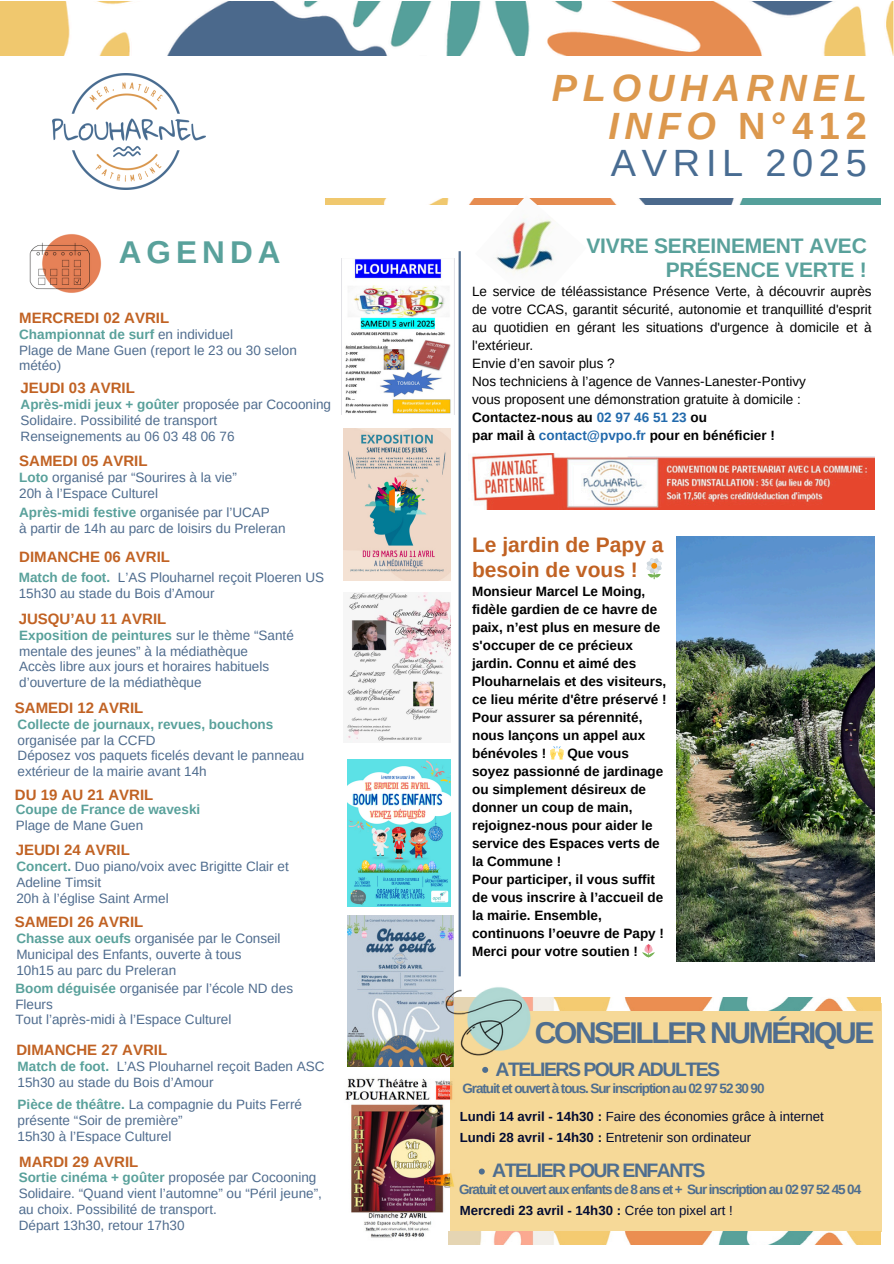
<style>
.page{position:relative;width:894px;height:1264px;background:#fff}
.page>*{position:absolute;margin:0;border:0;box-sizing:border-box;transform-origin:0 0}
.t1{font:italic 700 37.95px/37.2px "Arimo";letter-spacing:.15em;color:#dc984d;text-align:justify}
.t2{font:700 31.5px "Arimo";letter-spacing:.16em;color:#59a19b}
.t3{font:700 30px "Arimo";letter-spacing:-.08em;color:#4f6e8f}
.t4{font:700 21px/24.8px "Arimo";letter-spacing:-.01em;color:#59a19b;text-align:right}
.t5{font:700 21px/24.8px "Arimo";color:#c16223}
.t6{font:700 19.5px "Arimo";letter-spacing:-.08em;color:#4f6e8f}
.t7{font:700 15px "Arimo";color:#c16223}
.t8{font:13.5px/15.8px "Arimo";color:#4f6c8e}
.t9{font:700 13.5px/18px "Arimo";color:#000}
.t10{font:13.5px/18px "Arimo";color:#000;text-align:justify}
.t11{font:700 13.5px "Arimo";letter-spacing:-.08em;color:#4f6e8f}
.t12{font:700 13.5px/15.8px "Arimo";color:#59a19b}
.t13{font:13.2px "Arimo";color:#020b32}
.t14{font:700 13.2px "Arimo";color:#020b32}
.s1{font-weight:400;color:#4f6c8e}
.s2{font-weight:700;color:#59a19b}
.s3{font-style:normal}
.s4{font-weight:400;font-style:normal;color:#486c92}
.s5{color:#2169ac}
.s6{font-weight:700}
.s7{font-weight:400}
</style>
<div class="page">
<img style="left:52px;top:73px;width:153px;height:116px">
<img style="left:0;top:1px;width:893px;height:54px">
<img style="left:325px;top:199px;width:555px;height:5px">
<img style="left:29px;top:234px;width:73px;height:59px">
<img style="left:345px;top:1078px;width:105px;height:160px">
<div style="left:450px;top:1002px;width:431px;height:229px;background:#f6d998"></div>
<img style="left:534px;top:997px;width:346px;height:13px">
<img style="left:448px;top:1231px;width:432px;height:13px">
<hr style="left:458px;top:251px;width:2px;height:725px;background:#4f6c8e">
<img style="left:344px;top:592px;width:106px;height:151px">
<img style="left:341px;top:258px;width:110px;height:157px">
<img style="left:347px;top:915px;width:106px;height:151px">
<img style="left:343px;top:428px;width:107px;height:152px">
<img style="left:347px;top:759px;width:104px;height:147px">
<svg style="left:482px;top:1066px;width:6px;height:6px"></svg>
<img style="left:438px;top:982px;width:96px;height:76px">
<img style="left:475px;top:198px;width:111px;height:75px">
<img style="left:471px;top:453px;width:88px;height:56px">
<img style="left:559px;top:457px;width:315px;height:52px">
<img style="left:676px;top:536px;width:198px;height:426px">
<svg style="left:478px;top:1168px;width:6px;height:6px"></svg>
<p class="t2" style="left:119px;top:235px;width:163px">AGENDA</p>
<p class="t7" style="left:19px;top:309px;width:151px">MERCREDI 02 AVRIL</p>
<p class="t12" style="left:19px;top:326px;width:215px">Championnat de surf <span class="s1">en individuel</span></p>
<p class="t8" style="left:19px;top:342px;width:279px">Plage de Mane Guen (report le 23 ou 30 selon météo)</p>
<p class="t7" style="left:21px;top:380px;width:116px">JEUDI 03 AVRIL</p>
<p class="t8" style="left:21px;top:396px;width:312px"><span class="s2">Après-midi jeux + goûter</span> proposée par Cocooning<br>Solidaire. Possibilité de transport</p>
<h2 class="t8" style="left:21px;top:428px;width:215px">Renseignements au 06 03 48 06 76</h2>
<p class="t7" style="left:19px;top:452px;width:130px">SAMEDI 05 AVRIL</p>
<h6 class="t8" style="left:19px;top:469px;width:219px"><span class="s2">Loto</span> organisé par “Sourires à la vie”</h6>
<p class="t8" style="left:19px;top:485px;width:140px">20h à l’Espace Culturel</p>
<p class="t8" style="left:19px;top:505px;width:252px"><span class="s2">Après-midi festive</span> organisée par l’UCAP</p>
<h5 class="t8" style="left:19px;top:520px;width:268px">à partir de 14h au parc de loisirs du Preleran</h5>
<h5 class="t7" style="left:19px;top:548px;width:152px">DIMANCHE 06 AVRIL</h5>
<p class="t8" style="left:19px;top:570px;width:307px"><span class="s2">Match de foot.</span> L’AS Plouharnel reçoit Ploeren US</p>
<p class="t8" style="left:19px;top:585px;width:197px">15h30 au stade du Bois d’Amour</p>
<p class="t7" style="left:19px;top:610px;width:149px">JUSQU’AU 11 AVRIL</p>
<p class="t8" style="left:19px;top:627px;width:276px"><span class="s2">Exposition de peintures</span> sur le thème “Santé mentale des jeunes” à la médiathèque</p>
<p class="t8" style="left:19px;top:658px;width:251px">Accès libre aux jours et horaires habituels d’ouverture de la médiathèque</p>
<p class="t7" style="left:15px;top:699px;width:130px">SAMEDI 12 AVRIL</p>
<p class="t12" style="left:18px;top:716px;width:257px">Collecte de journaux, revues, bouchons <span class="s1">organisée par la CCFD</span></p>
<h5 class="t8" style="left:18px;top:747px;width:288px">Déposez vos paquets ficelés devant le panneau extérieur de la mairie avant 14h</h5>
<p class="t7" style="left:15px;top:786px;width:140px">DU 19 AU 21 AVRIL</p>
<p class="t12" style="left:16px;top:801px;width:186px">Coupe de France de waveski</p>
<h5 class="t8" style="left:16px;top:817px;width:129px">Plage de Mane Guen</h5>
<p class="t7" style="left:16px;top:841px;width:116px">JEUDI 24 AVRIL</p>
<p class="t8" style="left:16px;top:858px;width:274px"><span class="s2">Concert.</span> Duo piano/voix avec Brigitte Clair et<br>Adeline Timsit</p>
<p class="t8" style="left:16px;top:890px;width:154px">20h à l’église Saint Armel</p>
<p class="t7" style="left:15px;top:913px;width:130px">SAMEDI 26 AVRIL</p>
<h5 class="t8" style="left:16px;top:930px;width:266px"><span class="s2">Chasse aux oeufs</span> organisée par le Conseil<br>Municipal des Enfants, ouverte à tous</h5>
<p class="t8" style="left:16px;top:962px;width:161px">10h15 au parc du Preleran</p>
<p class="t8" style="left:15px;top:980px;width:279px"><span class="s2">Boom déguisée</span> organisée par l’école ND des<br>Fleurs</p>
<h5 class="t8" style="left:15px;top:1011px;width:217px">Tout l’après-midi à l’Espace Culturel</h5>
<h5 class="t7" style="left:16px;top:1041px;width:152px">DIMANCHE 27 AVRIL</h5>
<p class="t8" style="left:18px;top:1058px;width:308px"><span class="s2">Match de foot.</span> L’AS Plouharnel reçoit Baden ASC</p>
<p class="t8" style="left:18px;top:1073px;width:197px">15h30 au stade du Bois d’Amour</p>
<p class="t8" style="left:18px;top:1096px;width:286px"><span class="s2">Pièce de théâtre.</span> La compagnie du Puits Ferré présente “Soir de première”</p>
<p class="t8" style="left:18px;top:1127px;width:155px">15h30 à l’Espace Culturel</p>
<p class="t7" style="left:19px;top:1152px;width:121px">MARDI 29 AVRIL</p>
<p class="t8" style="left:19px;top:1169px;width:304px"><span class="s2">Sortie cinéma + goûter</span> proposée par Cocooning<br>Solidaire. “Quand vient l’automne” ou “Péril jeune”, au choix. Possibilité de transport.</p>
<p class="t8" style="left:19px;top:1216px;width:167px">Départ 13h30, retour 17h30</p>
<p class="t1" style="left:608px;top:70px;width:260px;text-indent:-56px">PLOUHARNEL INFO <span class="s3">N°412<br></span><span class="s4">AVRIL 2025</span></p>
<h4 class="t4" style="left:586px;top:233px;width:282px">VIVRE SEREINEMENT AVEC<br>PRÉSENCE VERTE !</h4>
<p class="t10" style="left:472px;top:282px;width:401px">Le service de téléassistance Présence Verte, à découvrir auprès de votre CCAS, garantit sécurité, autonomie et tranquillité d'esprit au quotidien en gérant les situations d'urgence à domicile et à l'extérieur.</p>
<h3 class="t10" style="left:472px;top:354px;width:144px">Envie d’en savoir plus ?</h3>
<h2 class="t10" style="left:472px;top:372px;width:335px">Nos techniciens à l’agence de Vannes-Lanester-Pontivy</h2>
<p class="t10" style="left:472px;top:390px;width:330px">vous proposent une démonstration gratuite à domicile :</p>
<p class="t9" style="left:472px;top:408px;width:236px">Contactez-nous au <span class="s5">02 97 46 51 23</span> ou</p>
<p class="t9" style="left:472px;top:426px;width:304px">par mail à <span class="s5">contact@pvpo.fr</span> pour en bénéficier !</p>
<h6 class="t5" style="left:472px;top:532px;width:193px">Le jardin de Papy a besoin de vous !</h6>
<h6 class="t9" style="left:472px;top:582px;width:196px">Monsieur Marcel Le Moing, fidèle gardien de ce havre de paix, n’est plus en mesure de s'occuper de ce précieux jardin. Connu et aimé des<br>Plouharnelais et des visiteurs, ce lieu mérite d'être préservé !<br>Pour assurer sa pérennité, nous lançons un appel aux bénévoles !</h6>
<h6 class="t9" style="left:472px;top:744px;width:193px;text-indent:95px">Que vous soyez passionné de jardinage ou simplement désireux de donner un coup de main, rejoignez-nous pour aider le service des Espaces verts de la Commune !<br>Pour participer, il vous suffit de vous inscrire à l’accueil de la mairie. Ensemble, continuons l’oeuvre de Papy !<br>Merci pour votre soutien !</h6>
<p class="t3" style="left:534px;top:1015px;width:341px">CONSEILLER NUMÉRIQUE</p>
<h1 class="t6" style="left:495px;top:1057px;width:226px">ATELIERS POUR ADULTES</h1>
<p class="t11" style="left:462px;top:1080px;width:303px">Gratuit et ouvert à tous. Sur inscription au 02 97 52 30 90</p>
<p class="t13" style="left:459px;top:1109px;width:365px"><span class="s6">Lundi 14 avril - 14h30 :</span> Faire des économies grâce à internet</p>
<p class="t6" style="left:492px;top:1159px;width:214px">ATELIER POUR ENFANTS</p>
<p class="t11" style="left:459px;top:1182px;width:403px">Gratuit et ouvert aux enfants de 8 ans et + Sur inscription au 02 97 52 45 04</p>
<h5 class="t14" style="left:459px;top:1202px;width:274px">Mercredi 23 avril - 14h30 : <span class="s7">Crée ton pixel art !</span></h5>
<h5 class="t13" style="left:459px;top:1130px;width:293px"><span class="s6">Lundi 28 avril - 14h30 :</span> Entretenir son ordinateur</h5>
</div>
